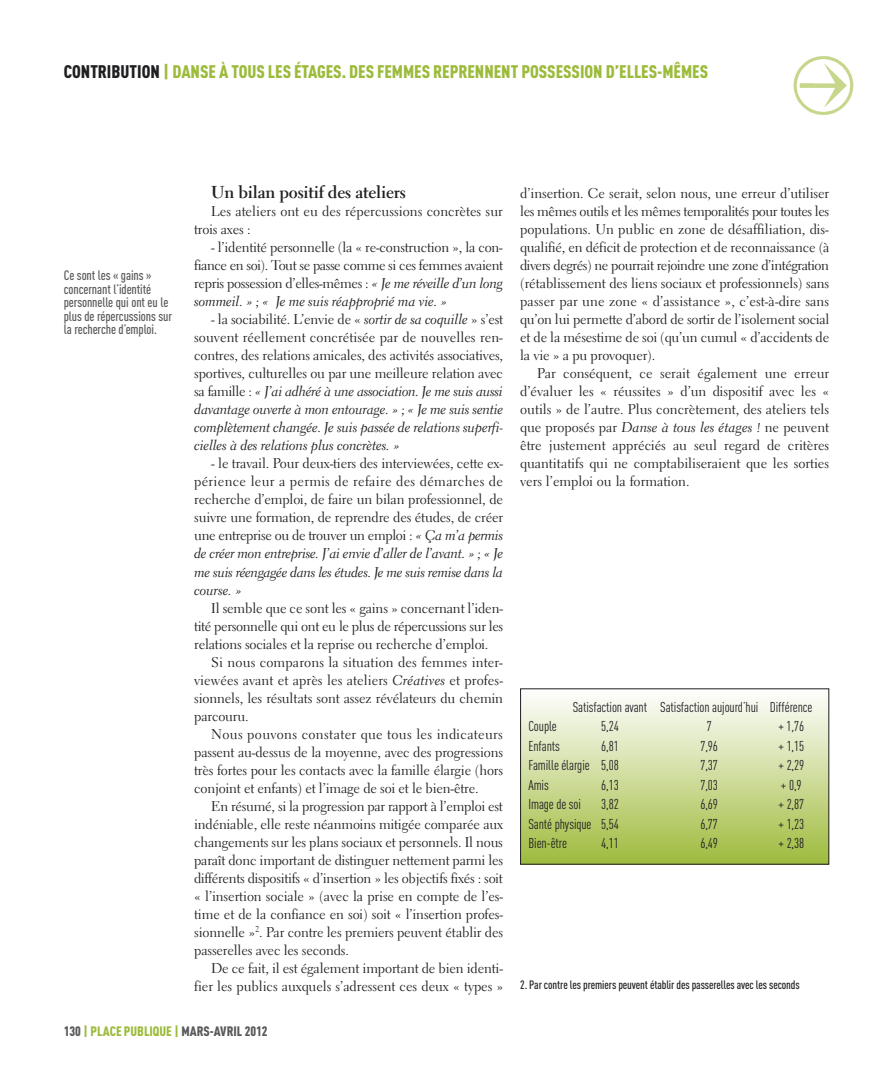
<style>
.page{position:relative;width:893px;height:1085px;background:#fff}
.page>*{position:absolute;margin:0;border:0;box-sizing:border-box;transform-origin:0 0}
.t1{font:900 18px "DIN Cond";color:#9cbb3b}
.t2{font:700 17.25px "Electra LT";letter-spacing:-.01em;color:#1f1e21}
.t3{font:14.1px/18px "Electra LT";letter-spacing:-.01em;color:#1f1e21;text-align:justify}
.t4{font:14.1px/18px "Electra LT Cursive";letter-spacing:-.01em;color:#1f1e21;text-align:justify}
.t5{font:14.1px "DIN Cond";letter-spacing:-.01em;color:#1f1e21}
.t6{font:500 13.5px/13.5px "DIN Cond";letter-spacing:-.01em;color:#58595b}
.t7{font:900 13.5px "DIN Cond";color:#58595b}
.t8{font:500 12px "DIN Cond";letter-spacing:-.01em;color:#1f1e21}
.s1{color:#1f1e21}
.s2{font-family:"Electra LT Cursive"}
.s3{font-family:"Electra LT"}
.s4{color:#9cbb3b}
</style>
<div class="page">
<img style="left:793px;top:55px;width:61px;height:60px">
<div style="left:521px;top:688px;width:308px;height:176px;background:linear-gradient(to bottom,#fff,#a0bc3f)"></div>
<p class="t1" style="left:64px;top:60px;width:646px"><span class="s1">CONTRIBUTION</span> | DANSE À TOUS LES ÉTAGES. DES FEMMES REPRENNENT POSSESSION D’ELLES-MÊMES</p>
<p class="t6" style="left:64px;top:268px;width:110px">Ce sont les « gains » concernant l’identité personnelle qui ont eu le plus de répercussions sur la recherche d’emploi.</p>
<p class="t2" style="left:211px;top:185px;width:196px">Un bilan positif des ateliers</p>
<p class="t3" style="left:194px;top:204px;width:310px;text-indent:17px">Les ateliers ont eu des répercussions concrètes sur trois axes :</p>
<p class="t3" style="left:194px;top:240px;width:310px;text-indent:17px">- l’identité personnelle (la « re-construction », la con&shy;fiance en soi). Tout se passe comme si ces femmes avaient repris possession d’elles-mêmes : <span class="s2">« Je me réveille d’un long</span></p>
<p class="t4" style="left:194px;top:294px;width:254px">sommeil. » ; « Je me suis réapproprié ma vie. »</p>
<p class="t3" style="left:194px;top:312px;width:310px;text-indent:17px">- la sociabilité. L’envie de « <span class="s2">sortir de sa coquille</span> » s’est souvent réellement concrétisée par de nouvelles ren&shy;contres, des relations amicales, des activités associatives, sportives, culturelles ou par une meilleure relation avec</p>
<p class="t4" style="left:194px;top:384px;width:311px"><span class="s3">sa famille :</span> « J’ai adhéré à une association. Je me suis aussi davantage ouverte à mon entourage. » ; « Je me suis sentie complètement changée. Je suis passée de relations superfi&shy;cielles à des relations plus concrètes. »</p>
<p class="t3" style="left:194px;top:456px;width:311px;text-indent:17px">- le travail. Pour deux-tiers des interviewées, cette ex&shy;périence leur a permis de refaire des démarches de recherche d’emploi, de faire un bilan professionnel, de suivre une formation, de reprendre des études, de créer une entreprise ou de trouver un emploi : <span class="s2">« Ça m’a permis</span></p>
<p class="t4" style="left:194px;top:546px;width:310px">de créer mon entreprise. J’ai envie d’aller de l’avant. » ; « Je me suis réengagée dans les études. Je me suis remise dans la course. »</p>
<p class="t3" style="left:194px;top:600px;width:311px;text-indent:17px">Il semble que ce sont les « gains » concernant l’iden&shy;tité personnelle qui ont eu le plus de répercussions sur les relations sociales et la reprise ou recherche d’emploi.</p>
<p class="t3" style="left:194px;top:654px;width:310px;text-indent:17px">Si nous comparons la situation des femmes inter&shy;viewées avant et après les ateliers <span class="s2">Créatives</span> et profes&shy;sionnels, les résultats sont assez révélateurs du chemin parcouru.</p>
<p class="t3" style="left:194px;top:726px;width:311px;text-indent:17px">Nous pouvons constater que tous les indicateurs passent au-dessus de la moyenne, avec des progressions très fortes pour les contacts avec la famille élargie (hors conjoint et enfants) et l’image de soi et le bien-être.</p>
<p class="t3" style="left:194px;top:798px;width:311px;text-indent:17px">En résumé, si la progression par rapport à l’emploi est indéniable, elle reste néanmoins mitigée comparée aux changements sur les plans sociaux et personnels. Il nous paraît donc important de distinguer nettement parmi les différents dispositifs « d’insertion » les objectifs fixés : soit « l’insertion sociale » (avec la prise en compte de l’es&shy;time et de la confiance en soi) soit « l’insertion profes&shy;sionnelle »<sup>2</sup>. Par contre les premiers peuvent établir des passerelles avec les seconds.</p>
<p class="t3" style="left:194px;top:960px;width:311px;text-align:right">De ce fait, il est également important de bien identi&shy;fier les publics auxquels s’adressent ces deux « types »</p>
<p class="t7" style="left:64px;top:1022px;width:205px">130 <span class="s4">| PLACE PUBLIQUE |</span> MARS-AVRIL 2012</p>
<p class="t3" style="left:520px;top:186px;width:311px">d’insertion. Ce serait, selon nous, une erreur d’utiliser les mêmes outils et les mêmes temporalités pour toutes les populations. Un public en zone de désaffiliation, dis&shy;qualifié, en déficit de protection et de reconnaissance (à divers degrés) ne pourrait rejoindre une zone d’intégration (rétablissement des liens sociaux et professionnels) sans passer par une zone « d’assistance », c’est-à-dire sans qu’on lui permette d’abord de sortir de l’isolement social et de la mésestime de soi (qu’un cumul « d’accidents de la vie » a pu provoquer).</p>
<p class="t3" style="left:520px;top:366px;width:311px;text-indent:17px">Par conséquent, ce serait également une erreur d’évaluer les « réussites » d’un dispositif avec les « outils » de l’autre. Plus concrètement, des ateliers tels que proposés par <span class="s2">Danse à tous les étages !</span> ne peuvent être justement appréciés au seul regard de critères quantitatifs qui ne comptabiliseraient que les sorties vers l’emploi ou la formation.</p>
<p class="t5" style="left:573px;top:698px;width:241px">Satisfaction avant Satisfaction aujourd’hui Différence</p>
<p class="t5" style="left:528px;top:717px;width:30px">Couple</p>
<p class="t5" style="left:601px;top:717px;width:19px">5,24</p>
<p class="t5" style="left:707px;top:717px;width:7px">7</p>
<p class="t5" style="left:778px;top:717px;width:28px">+ 1,76</p>
<p class="t5" style="left:528px;top:737px;width:33px">Enfants</p>
<p class="t5" style="left:601px;top:737px;width:19px">6,81</p>
<p class="t5" style="left:700px;top:737px;width:19px">7,96</p>
<p class="t5" style="left:778px;top:737px;width:28px">+ 1,15</p>
<p class="t5" style="left:528px;top:756px;width:92px">Famille élargie 5,08</p>
<p class="t5" style="left:700px;top:756px;width:19px">7,37</p>
<p class="t5" style="left:778px;top:756px;width:28px">+ 2,29</p>
<p class="t5" style="left:528px;top:776px;width:22px">Amis</p>
<p class="t5" style="left:601px;top:776px;width:19px">6,13</p>
<p class="t5" style="left:700px;top:776px;width:19px">7,03</p>
<p class="t5" style="left:780px;top:776px;width:23px">+ 0,9</p>
<p class="t5" style="left:528px;top:795px;width:54px">Image de soi</p>
<p class="t5" style="left:601px;top:795px;width:19px">3,82</p>
<p class="t5" style="left:700px;top:795px;width:19px">6,69</p>
<p class="t5" style="left:778px;top:795px;width:28px">+ 2,87</p>
<p class="t5" style="left:528px;top:815px;width:92px">Santé physique 5,54</p>
<p class="t5" style="left:700px;top:815px;width:19px">6,77</p>
<p class="t5" style="left:778px;top:815px;width:28px">+ 1,23</p>
<p class="t5" style="left:528px;top:834px;width:40px">Bien-être</p>
<p class="t5" style="left:601px;top:834px;width:19px">4,11</p>
<p class="t5" style="left:700px;top:834px;width:19px">6,49</p>
<p class="t5" style="left:778px;top:834px;width:28px">+ 2,38</p>
<p class="t8" style="left:520px;top:976px;width:281px">2. Par contre les premiers peuvent établir des passerelles avec les seconds</p>
</div>
